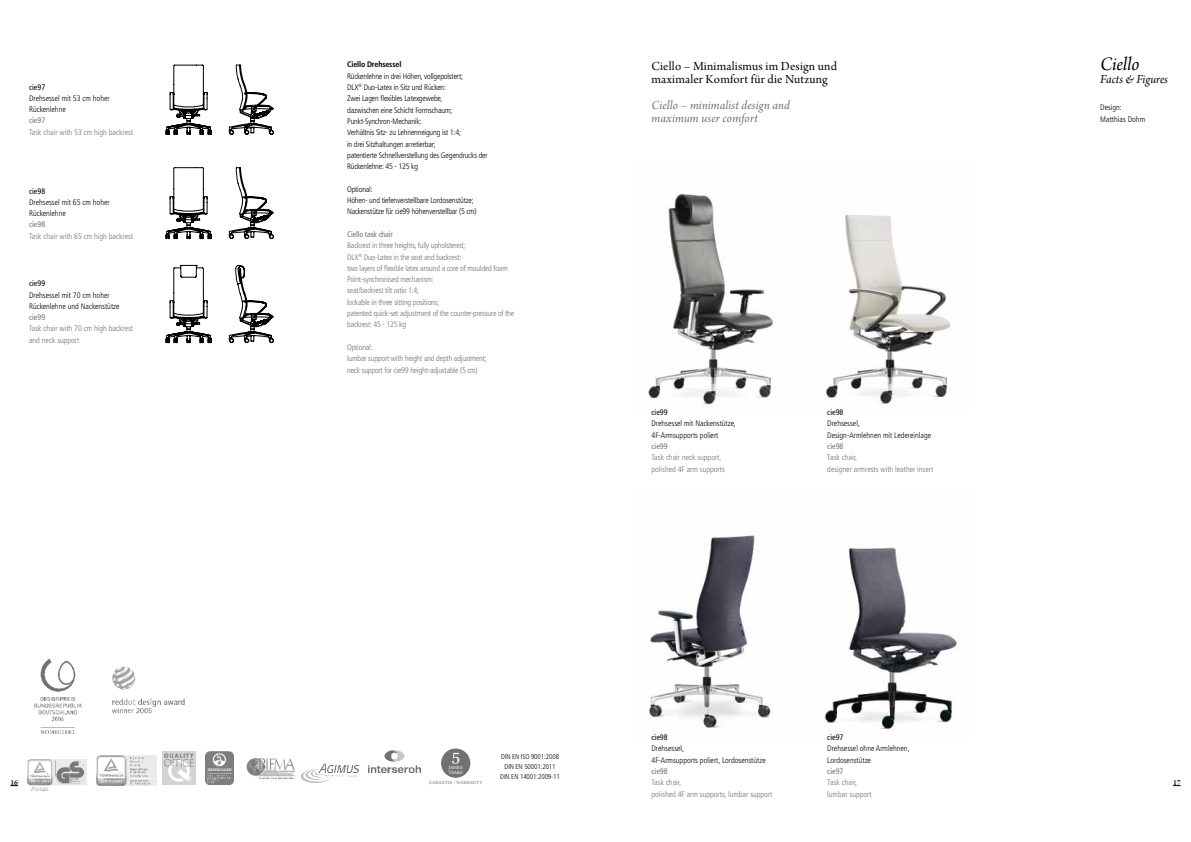
<style>
.page{position:relative;width:1191px;height:842px;background:#fff}
.page>*{position:absolute;margin:0;border:0;box-sizing:border-box;transform-origin:0 0}
.t1{font:20px "Arno Pro Italic Subhead";color:#000}
.t2{font:13px/13px "Arno Pro Subhead";letter-spacing:.015em;color:#000}
.t3{font:13px/13px "Arno Pro Italic Subhead";letter-spacing:.01em;color:#707172}
.t4{font:13px "Arno Pro Italic Subhead";letter-spacing:-.02em;color:#000}
.t5{font:300 condensed 8px/11.3px "Frutiger";letter-spacing:-.02em;color:#000}
.t6{font:300 condensed 8px/11.3px "Frutiger";letter-spacing:-.02em;color:#707172}
.t7{font:300 condensed 8px/11.3px "Frutiger";color:#000}
.t8{font:300 condensed 8px/11.3px "Frutiger";color:#707172}
.t9{font:condensed 8px "Frutiger";color:#000}
.t10{font:condensed 8px "Frutiger";color:#707172}
.t11{font:700 condensed 8px "Frutiger";letter-spacing:-.02em;color:#000}
.t12{font:condensed 8px "Frutiger";letter-spacing:-.02em;color:#707172}
.t13{font:8px "Arno Pro Smbd Subhead";color:#000}
.t14{font:300 condensed 7px/10px "Frutiger";letter-spacing:-.01em;color:#000;text-align:center}
.t15{font:5px "Arno Pro Subhead";letter-spacing:.015em;color:#707172}
.t16{font:5px/5px "Arno Pro Subhead";letter-spacing:.01em;color:#fff}
</style>
<div class="page">
<img style="left:34px;top:658px;width:48px;height:76px">
<img style="left:112px;top:666px;width:73px;height:48px">
<img style="left:301px;top:763px;width:58px;height:19px">
<img style="left:246px;top:757px;width:49px;height:23px">
<img style="left:368px;top:750px;width:52px;height:23px">
<img style="left:205px;top:751px;width:28px;height:33px">
<img style="left:162px;top:751px;width:33px;height:34px">
<img style="left:28px;top:760px;width:58px;height:31px">
<img style="left:97px;top:755px;width:60px;height:30px">
<img style="left:824px;top:547px;width:133px;height:184px">
<img style="left:649px;top:535px;width:122px;height:193px">
<img style="left:826px;top:214px;width:125px;height:190px">
<img style="left:648px;top:193px;width:125px;height:212px">
<svg style="left:166px;top:65px;width:45px;height:70px"></svg>
<svg style="left:229px;top:65px;width:45px;height:70px"></svg>
<svg style="left:166px;top:265px;width:45px;height:78px"></svg>
<svg style="left:229px;top:265px;width:45px;height:78px"></svg>
<svg style="left:166px;top:167px;width:45px;height:72px"></svg>
<svg style="left:229px;top:167px;width:45px;height:72px"></svg>
<div style="left:441px;top:748px;width:29px;height:30px;background:#707172;border-radius:50%"></div>
<svg style="left:452px;top:753px;width:7px;height:11px"></svg>
<p class="t9" style="left:29px;top:82px;width:18px">cie97</p>
<p class="t7" style="left:29px;top:93px;width:82px">Drehsessel mit 53 cm hoher<br>Rückenlehne</p>
<p class="t10" style="left:29px;top:116px;width:18px">cie97</p>
<p class="t8" style="left:29px;top:126px;width:106px">Task chair with 53 cm high backrest</p>
<p class="t9" style="left:29px;top:186px;width:18px">cie98</p>
<p class="t7" style="left:29px;top:197px;width:82px">Drehsessel mit 65 cm hoher<br>Rückenlehne</p>
<p class="t10" style="left:29px;top:220px;width:18px">cie98</p>
<p class="t8" style="left:29px;top:230px;width:106px">Task chair with 65 cm high backrest</p>
<p class="t9" style="left:29px;top:279px;width:18px">cie99</p>
<p class="t7" style="left:29px;top:289px;width:92px">Drehsessel mit 70 cm hoher<br>Rückenlehne und Nackenstütze</p>
<p class="t10" style="left:29px;top:313px;width:18px">cie99</p>
<p class="t8" style="left:29px;top:323px;width:106px">Task chair with 70 cm high backrest and neck support</p>
<p class="t11" style="left:347px;top:60px;width:56px">Ciello Drehsessel</p>
<p class="t5" style="left:347px;top:70px;width:142px">Rückenlehne in drei Höhen, vollgepolstert;<br>DLX<sup>®</sup> Duo-Latex in Sitz und Rücken:<br>Zwei Lagen flexibles Latexgewebe,<br>dazwischen eine Schicht Formschaum; Punkt-Synchron-Mechanik:<br>Verhältnis Sitz- zu Lehnenneigung ist 1:4;<br>in drei Sitzhaltungen arretierbar;<br>patentierte Schnellverstellung des Gegendrucks der Rückenlehne: 45 - 125 kg</p>
<p class="t5" style="left:347px;top:183px;width:131px">Optional:<br>Höhen- und tiefenverstellbare Lordosenstütze;<br>Nackenstütze für cie99 höhenverstellbar (5 cm)</p>
<p class="t12" style="left:347px;top:230px;width:47px">Ciello task chair</p>
<p class="t6" style="left:347px;top:240px;width:169px">Backrest in three heights, fully upholstered;<br>DLX<sup>®</sup> Duo-Latex in the seat and backrest:<br>two layers of flexible latex around a core of moulded foam Point-synchronised mechanism:<br>seat/backrest tilt ratio 1:4;<br>lockable in three sitting positions;<br>patented quick-set adjustment of the counter-pressure of the backrest: 45 - 125 kg</p>
<p class="t6" style="left:347px;top:342px;width:141px">Optional:<br>lumbar support with height and depth adjustment; neck support for cie99 height-adjustable (5 cm)</p>
<h2 class="t2" style="left:651px;top:61px;width:187px">Ciello – Minimalismus im Design und maximaler Komfort für die Nutzung</h2>
<h2 class="t3" style="left:651px;top:100px;width:140px">Ciello – minimalist design and maximum user comfort</h2>
<p class="t9" style="left:651px;top:408px;width:18px">cie99</p>
<p class="t7" style="left:651px;top:418px;width:86px">Drehsessel mit Nackenstütze,<br>4F-Armsupports poliert</p>
<p class="t10" style="left:651px;top:442px;width:18px">cie99</p>
<p class="t8" style="left:651px;top:452px;width:75px">Task chair neck support, polished 4F arm supports</p>
<p class="t9" style="left:827px;top:408px;width:18px">cie98</p>
<p class="t7" style="left:827px;top:418px;width:105px">Drehsessel,<br>Design-Armlehnen mit Ledereinlage</p>
<p class="t10" style="left:827px;top:442px;width:18px">cie98</p>
<p class="t8" style="left:827px;top:452px;width:107px">Task chair,<br>designer armrests with leather insert</p>
<h1 class="t1" style="left:1100px;top:52px;width:41px">Ciello</h1>
<h2 class="t4" style="left:1100px;top:71px;width:69px">Facts &amp; Figures</h2>
<p class="t7" style="left:1100px;top:102px;width:46px">Design:<br>Matthias Dohm</p>
<p class="t9" style="left:827px;top:733px;width:18px">cie97</p>
<p class="t7" style="left:827px;top:743px;width:84px">Drehsessel ohne Armlehnen,<br>Lordosenstütze</p>
<p class="t10" style="left:827px;top:766px;width:18px">cie97</p>
<p class="t8" style="left:827px;top:777px;width:46px">Task chair, lumbar support</p>
<p class="t9" style="left:651px;top:733px;width:18px">cie98</p>
<p class="t7" style="left:651px;top:743px;width:116px">Drehsessel,<br>4F-Armsupports poliert, Lordosenstütze</p>
<p class="t10" style="left:651px;top:767px;width:18px">cie98</p>
<p class="t8" style="left:651px;top:777px;width:122px">Task chair,<br>polished 4F arm supports, lumbar support</p>
<p class="t14" style="left:500px;top:752px;width:61px">DIN EN ISO 9001:2008<br>DIN EN 50001:2011<br>DIN EN 14001:2009-11</p>
<p class="t16" style="left:449px;top:765px;width:15px">Jahre<br>Years</p>
<p class="t15" style="left:429px;top:780px;width:54px">Garantie / Warranty</p>
<p class="t13" style="left:10px;top:778px;width:9px">16</p>
<p class="t13" style="left:1173px;top:778px;width:9px">17</p>
</div>
